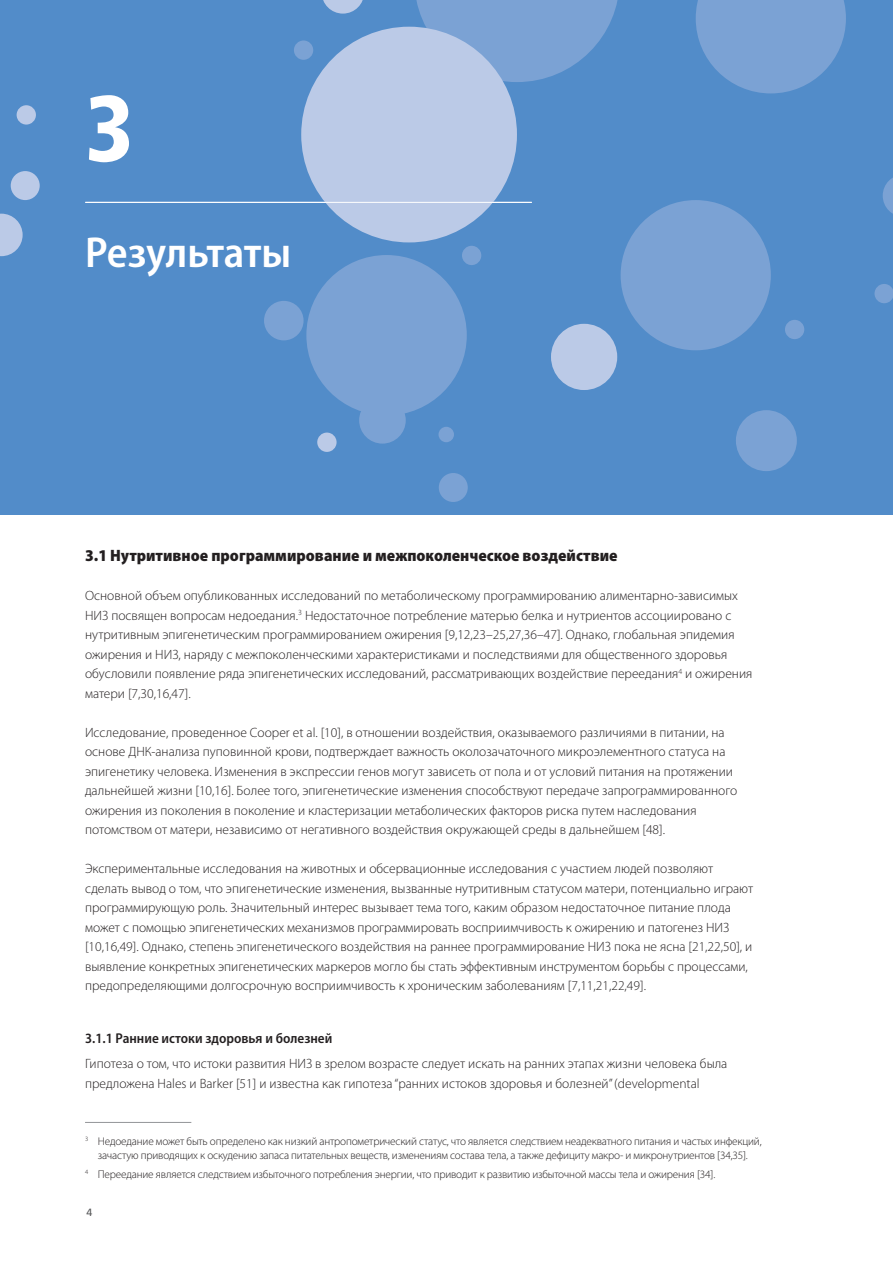
<style>
.page{position:relative;width:893px;height:1263px;background:#fff}
.page>*{position:absolute;margin:0;border:0;box-sizing:border-box;transform-origin:0 0}
.t1{font:900 condensed 93px "Frutiger LT Std";color:#fff}
.t2{font:600 semi-condensed 43.5px "Myriad Pro";letter-spacing:-.01em;color:#fff}
.t3{font:900 semi-condensed 16.5px "Myriad Pro";color:#231f20}
.t4{font:600 semi-condensed 14.25px "Myriad Pro";color:#231f20}
.t5{font:300 13.5px/19.5px "Myriad Pro";color:#231f20}
.t6{font:300 11.25px/14.2px "Myriad Pro";letter-spacing:-.015em;color:#231f20;text-align:center}
.t7{font:10.5px "Frutiger LT Std";color:#57585a}
</style>
<div class="page">
<div style="left:0;top:0;width:893px;height:514px;background:#528cc9"></div>
<svg style="left:0;top:214px;width:23px;height:42px"></svg>
<div style="left:11px;top:171px;width:29px;height:29px;background:#bbcae7;border-radius:50%"></div>
<div style="left:17px;top:105px;width:19px;height:20px;background:#bbcae7;border-radius:50%"></div>
<div style="left:736px;top:410px;width:61px;height:61px;background:#7ba2d4;border-radius:50%"></div>
<div style="left:359px;top:397px;width:47px;height:47px;background:#7ba2d4;border-radius:50%"></div>
<div style="left:551px;top:324px;width:66px;height:66px;background:#bbcae7;border-radius:50%"></div>
<svg style="left:883px;top:178px;width:10px;height:36px"></svg>
<svg style="left:323px;top:0;width:40px;height:14px"></svg>
<div style="left:264px;top:301px;width:40px;height:39px;background:#7ba2d4;border-radius:50%"></div>
<div style="left:439px;top:473px;width:29px;height:29px;background:#7ba2d4;border-radius:50%"></div>
<div style="left:317px;top:433px;width:20px;height:19px;background:#bbcae7;border-radius:50%"></div>
<div style="left:785px;top:320px;width:19px;height:19px;background:#7ba2d4;border-radius:50%"></div>
<div style="left:438px;top:427px;width:16px;height:15px;background:#7ba2d4;border-radius:50%"></div>
<div style="left:874px;top:284px;width:19px;height:19px;background:#7ba2d4;border-radius:50%"></div>
<div style="left:462px;top:246px;width:19px;height:19px;background:#7ba2d4;border-radius:50%"></div>
<div style="left:294px;top:40px;width:19px;height:20px;background:#7ba2d4;border-radius:50%"></div>
<svg style="left:414px;top:0;width:204px;height:82px"></svg>
<div style="left:301px;top:27px;width:216px;height:215px;background:#bbcae7;border-radius:50%"></div>
<div style="left:306px;top:255px;width:161px;height:160px;background:#7ba2d4;border-radius:50%"></div>
<svg style="left:696px;top:0;width:150px;height:93px"></svg>
<div style="left:621px;top:200px;width:150px;height:150px;background:#7ba2d4;border-radius:50%"></div>
<hr style="left:85px;top:202px;width:447px;height:1px;background:#fff">
<hr style="left:85px;top:1122px;width:106px;height:1px;background:#939598">
<h1 class="t1" style="left:85px;top:73px;width:50px">3</h1>
<h2 class="t2" style="left:85px;top:228px;width:208px">Результаты</h2>
<p class="t3" style="left:85px;top:546px;width:534px">3.1 Нутритивное программирование и межпоколенческое воздействие</p>
<p class="t5" style="left:85px;top:586px;width:669px">Основной объем опубликованных исследований по метаболическому программированию алиментарно-зависимых НИЗ посвящен вопросам недоедания.<sup>3</sup> Недостаточное потребление матерью белка и нутриентов ассоциировано с нутритивным эпигенетическим программированием ожирения [9,12,23–25,27,36–47]. Однако, глобальная эпидемия ожирения и НИЗ, наряду с межпоколенческими характеристиками и последствиями для общественного здоровья обусловили появление ряда эпигенетических исследований, рассматривающих воздействие переедания<sup>4</sup> и ожирения матери [7,30,16,47].</p>
<p class="t5" style="left:85px;top:722px;width:654px">Исследование, проведенное Cooper et al. [10], в отношении воздействия, оказываемого различиями в питании, на основе ДНК-анализа пуповинной крови, подтверждает важность околозачаточного микроэлементного статуса на эпигенетику человека. Изменения в экспрессии генов могут зависеть от пола и от условий питания на протяжении дальнейшей жизни [10,16]. Более того, эпигенетические изменения способствуют передаче запрограммированного ожирения из поколения в поколение и кластеризации метаболических факторов риска путем наследования потомством от матери, независимо от негативного воздействия окружающей среды в дальнейшем [48].</p>
<p class="t5" style="left:85px;top:859px;width:670px">Экспериментальные исследования на животных и обсервационные исследования с участием людей позволяют сделать вывод о том, что эпигенетические изменения, вызванные нутритивным статусом матери, потенциально играют программирующую роль. Значительный интерес вызывает тема того, каким образом недостаточное питание плода может с помощью эпигенетических механизмов программировать восприимчивость к ожирению и патогенез НИЗ [10,16,49]. Однако, степень эпигенетического воздействия на раннее программирование НИЗ пока не ясна [21,22,50], и выявление конкретных эпигенетических маркеров могло бы стать эффективным инструментом борьбы с процессами, предопределяющими долгосрочную восприимчивость к хроническим заболеваниям [7,11,21,22,49].</p>
<p class="t4" style="left:85px;top:1030px;width:249px">3.1.1 Ранние истоки здоровья и болезней</p>
<p class="t5" style="left:85px;top:1054px;width:644px">Гипотеза о том, что истоки развития НИЗ в зрелом возрасте следует искать на ранних этапах жизни человека была предложена Hales и Barker [51] и известна как гипотеза “ранних истоков здоровья и болезней” (developmental</p>
<p class="t6" style="left:85px;top:1134px;width:678px"><sup>3</sup> Недоедание может быть определено как низкий антропометрический статус, что является следствием неадекватного питания и частых инфекций, зачастую приводящих к оскудению запаса питательных веществ, изменениям состава тела, а также дефициту макро- и микронутриентов [34,35].</p>
<p class="t6" style="left:85px;top:1167px;width:632px"><sup>4</sup> Переедание является следствием избыточного потребления энергии, что приводит к развитию избыточной массы тела и ожирения [34].</p>
<p class="t7" style="left:86px;top:1206px;width:7px">4</p>
</div>
